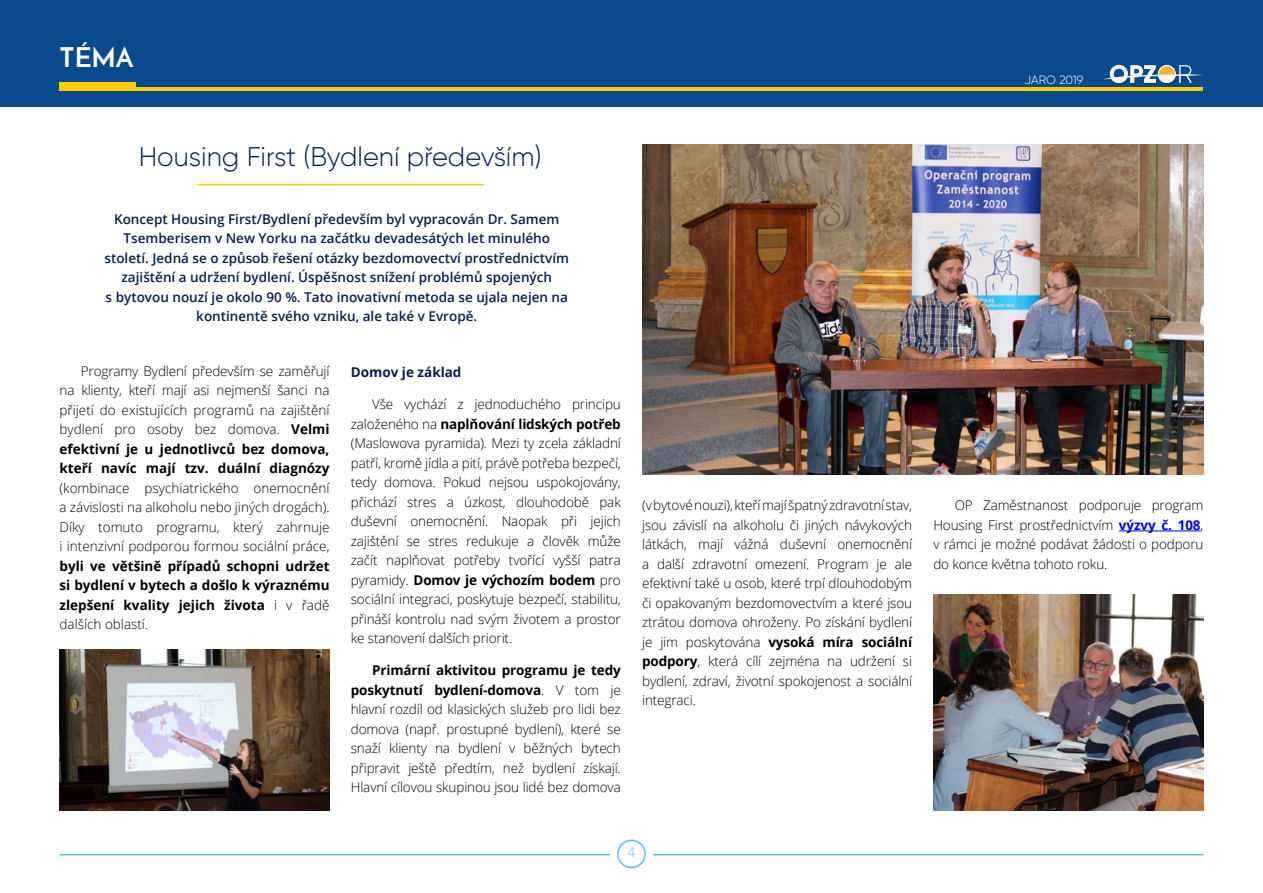
<style>
.page{position:relative;width:1263px;height:893px;background:#fff}
.page>*{position:absolute;margin:0;border:0;box-sizing:border-box;transform-origin:0 0}
.t1{font:300 27px "Gilroy";color:#081f52}
.t2{font:700 27px "Josefin Sans";color:#fff}
.t3{font:300 13.5px/19.5px "Open Sans";letter-spacing:-.01em;color:#000;text-align:justify}
.t4{font:600 13.5px/19.5px "Open Sans";color:#081f52;text-align:center}
.t5{font:700 13.5px/19.5px "Open Sans";color:#000;text-align:justify}
.t6{font:700 13.5px "Open Sans";color:#081f52}
.t7{font:300 13.5px "Open Sans";color:#5ebaf5}
.t8{font:300 12px "Gilroy";letter-spacing:-.005em;color:#fff}
.s1{font-weight:700}
.s2{font-weight:300}
.s3{font-weight:700;color:#00f}
</style>
<div class="page">
<div style="left:0;top:0;width:1263px;height:106px;background:#084a8c"></div>
<div style="left:617px;top:840px;width:29px;height:28px;border:2px solid #5ebaf5;border-radius:50%"></div>
<hr style="left:653px;top:854px;width:550px;height:1px;background:#5ebaf5">
<hr style="left:60px;top:854px;width:550px;height:1px;background:#5ebaf5">
<img style="left:1115px;top:83px;width:78px;height:2px">
<svg style="left:1103px;top:65px;width:100px;height:18px"></svg>
<div style="left:60px;top:82px;width:76px;height:8px;background:#fc0"></div>
<hr style="left:60px;top:87px;width:1143px;height:3px;background:#fc0">
<hr style="left:197px;top:184px;width:287px;height:1px;background:#fc0">
<hr style="left:1119px;top:531px;width:81px;height:1px;background:#00f">
<img style="left:642px;top:145px;width:561px;height:329px">
<img style="left:60px;top:650px;width:270px;height:160px">
<img style="left:933px;top:595px;width:270px;height:215px">
<h1 class="t2" style="left:60px;top:41px;width:75px">TÉMA</h1>
<p class="t8" style="left:1025px;top:72px;width:60px">JARO 2019</p>
<h1 class="t1" style="left:139px;top:140px;width:404px">Housing First (Bydlení především)</h1>
<p class="t4" style="left:105px;top:209px;width:466px">Koncept Housing First/Bydlení především byl vypracován Dr. Samem Tsemberisem v New Yorku na začátku devadesátých let minulého století. Jedná se o způsob řešení otázky bezdomovectví prostřednictvím zajištění a udržení bydlení. Úspěšnost snížení problémů spojených<br>s bytovou nouzí je okolo 90 %. Tato inovativní metoda se ujala nejen na kontinentě svého vzniku, ale také v Evropě.</p>
<p class="t3" style="left:60px;top:361px;width:272px;text-indent:21px">Programy Bydlení především se zaměřují na klienty, kteří mají asi nejmenší šanci na přijetí do existujících programů na zajištění bydlení pro osoby bez domova. <span class="s1">Velmi efektivní je u jednotlivců bez domova, kteří navíc mají tzv. duální diagnózy</span></p>
<p class="t3" style="left:60px;top:478px;width:272px">(kombinace psychiatrického onemocnění a závislosti na alkoholu nebo jiných drogách).<br>Díky tomuto programu, který zahrnuje i intenzivní podporou formou sociální práce,</p>
<p class="t5" style="left:60px;top:556px;width:272px">byli ve většině případů schopni udržet si bydlení v bytech a došlo k výraznému zlepšení kvality jejich života <span class="s2">i v řadě dalších oblastí.</span></p>
<p class="t6" style="left:351px;top:362px;width:112px">Domov je základ</p>
<p class="t3" style="left:351px;top:394px;width:272px;text-indent:21px">Vše vychází z jednoduchého principu založeného na <span class="s1">naplňování lidských potřeb </span>(Maslowova pyramida). Mezi ty zcela základní patří, kromě jídla a pití, právě potřeba bezpečí, tedy domova. Pokud nejsou uspokojovány, přichází stres a úzkost, dlouhodobě pak duševní onemocnění. Naopak při jejich zajištění se stres redukuje a člověk může začít naplňovat potřeby tvořící vyšší patra pyramidy. <span class="s1">Domov je výchozím bodem</span> pro sociální integraci, poskytuje bezpečí, stabilitu, přináší kontrolu nad svým životem a prostor ke stanovení dalších priorit.</p>
<p class="t3" style="left:351px;top:660px;width:272px;text-indent:21px"><span class="s1">Primární aktivitou programu je tedy poskytnutí bydlení-domova</span>. V tom je hlavní rozdíl od klasických služeb pro lidi bez domova (např. prostupné bydlení), které se snaží klienty na bydlení v běžných bytech připravit ještě předtím, než bydlení získají.<br>Hlavní cílovou skupinou jsou lidé bez domova</p>
<p class="t3" style="left:642px;top:495px;width:272px">(v bytové nouzi), kteří mají špatný zdravotní stav, jsou závislí na alkoholu či jiných návykových látkách, mají vážná duševní onemocnění a další zdravotní omezení. Program je ale efektivní také u osob, které trpí dlouhodobým či opakovaným bezdomovectvím a které jsou ztrátou domova ohroženy. Po získání bydlení je jim poskytována <span class="s1">vysoká míra sociální podpory</span>, která cílí zejména na udržení si bydlení, zdraví, životní spokojenost a sociální integraci.</p>
<p class="t3" style="left:933px;top:495px;width:272px;text-indent:21px">OP Zaměstnanost podporuje program Housing First prostřednictvím <span class="s3">výzvy č. 108</span>, v rámci je možné podávat žádosti o podporu do konce května tohoto roku.</p>
<p class="t7" style="left:628px;top:843px;width:9px">4</p>
</div>
